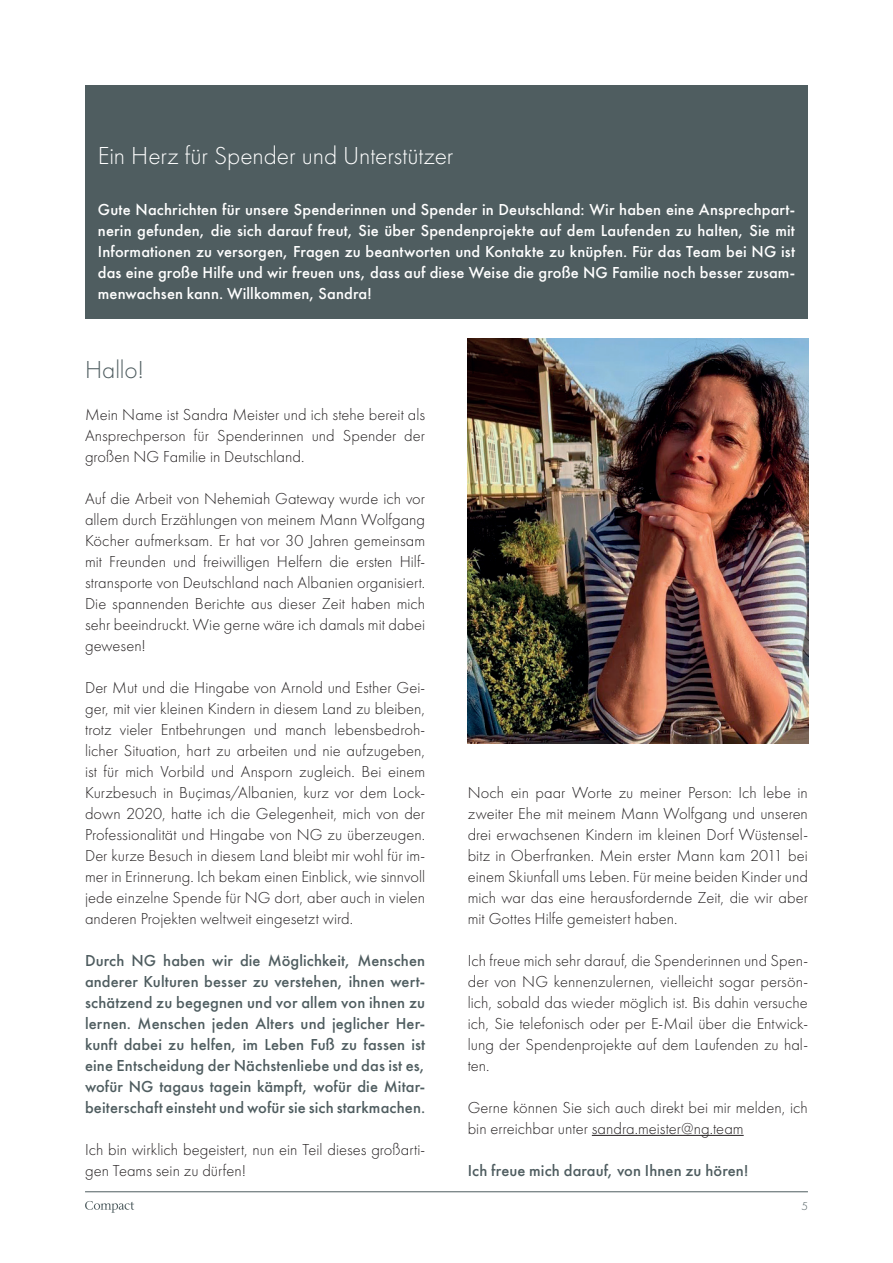
<style>
.page{position:relative;width:893px;height:1263px;background:#fff}
.page>*{position:absolute;margin:0;border:0;box-sizing:border-box;transform-origin:0 0}
.t1{font:300 25.5px "Futura";letter-spacing:-.005em;color:#fff}
.t2{font:300 25.5px "Futura";letter-spacing:-.005em;color:#4f5d60}
.t3{font:300 16.5px/21px "Futura";color:#231f20;text-align:justify}
.t4{font:500 16.5px/21px "Futura";letter-spacing:.005em;color:#4f5d60;text-align:justify}
.t5{font:500 16.5px/21px "Futura";letter-spacing:.005em;color:#fff;text-align:justify}
.t6{font:300 12px "Futura";color:#4f5d60}
</style>
<div class="page">
<hr style="left:85px;top:1191px;width:723px;height:1px;background:#4f5d60">
<svg style="left:85px;top:1201px;width:49px;height:12px"></svg>
<hr style="left:592px;top:1135px;width:152px;height:1px;background:#231f20">
<div style="left:85px;top:85px;width:723px;height:234px;background:#4f5d60"></div>
<img style="left:467px;top:338px;width:341px;height:406px">
<h1 class="t1" style="left:98px;top:141px;width:357px">Ein Herz für Spender und Unterstützer</h1>
<p class="t5" style="left:98px;top:199px;width:699px">Gute Nachrichten für unsere Spenderinnen und Spender in Deutschland: Wir haben eine Ansprechpart&shy;nerin gefunden, die sich darauf freut, Sie über Spendenprojekte auf dem Laufenden zu halten, Sie mit Informationen zu versorgen, Fragen zu beantworten und Kontakte zu knüpfen. Für das Team bei NG ist das eine große Hilfe und wir freuen uns, dass auf diese Weise die große NG Familie noch besser zusam&shy;menwachsen kann. Willkommen, Sandra!</p>
<h1 class="t2" style="left:85px;top:355px;width:61px">Hallo!</h1>
<p class="t3" style="left:85px;top:404px;width:342px">Mein Name ist Sandra Meister und ich stehe bereit als Ansprechperson für Spenderinnen und Spender der großen NG Familie in Deutschland.</p>
<p class="t3" style="left:85px;top:488px;width:342px">Auf die Arbeit von Nehemiah Gateway wurde ich vor allem durch Erzählungen von meinem Mann Wolfgang Köcher aufmerksam. Er hat vor 30 Jahren gemeinsam mit Freunden und freiwilligen Helfern die ersten Hilf&shy;stransporte von Deutschland nach Albanien organisiert.<br>Die spannenden Berichte aus dieser Zeit haben mich sehr beeindruckt. Wie gerne wäre ich damals mit dabei gewesen!</p>
<p class="t3" style="left:85px;top:677px;width:342px">Der Mut und die Hingabe von Arnold und Esther Gei&shy;ger, mit vier kleinen Kindern in diesem Land zu bleiben, trotz vieler Entbehrungen und manch lebensbedroh&shy;licher Situation, hart zu arbeiten und nie aufzugeben, ist für mich Vorbild und Ansporn zugleich. Bei einem Kurzbesuch in Buçimas/Albanien, kurz vor dem Lock&shy;down 2020, hatte ich die Gelegenheit, mich von der Professionalität und Hingabe von NG zu überzeugen.<br>Der kurze Besuch in diesem Land bleibt mir wohl für im&shy;mer in Erinnerung. Ich bekam einen Einblick, wie sinnvoll jede einzelne Spende für NG dort, aber auch in vielen anderen Projekten weltweit eingesetzt wird.</p>
<p class="t4" style="left:85px;top:950px;width:342px">Durch NG haben wir die Möglichkeit, Menschen anderer Kulturen besser zu verstehen, ihnen wert&shy;schätzend zu begegnen und vor allem von ihnen zu lernen. Menschen jeden Alters und jeglicher Her&shy;kunft dabei zu helfen, im Leben Fuß zu fassen ist eine Entscheidung der Nächstenliebe und das ist es, wofür NG tagaus tagein kämpft, wofür die Mitar&shy;beiterschaft einsteht und wofür sie sich starkmachen.</p>
<p class="t3" style="left:85px;top:1139px;width:342px">Ich bin wirklich begeistert, nun ein Teil dieses großarti&shy;gen Teams sein zu dürfen!</p>
<p class="t3" style="left:468px;top:782px;width:342px">Noch ein paar Worte zu meiner Person: Ich lebe in zweiter Ehe mit meinem Mann Wolfgang und unseren drei erwachsenen Kindern im kleinen Dorf Wüstensel&shy;bitz in Oberfranken. Mein erster Mann kam 2011 bei einem Skiunfall ums Leben. Für meine beiden Kinder und mich war das eine herausfordernde Zeit, die wir aber mit Gottes Hilfe gemeistert haben.</p>
<p class="t3" style="left:468px;top:950px;width:342px">Ich freue mich sehr darauf, die Spenderinnen und Spen&shy;der von NG kennenzulernen, vielleicht sogar persön&shy;lich, sobald das wieder möglich ist. Bis dahin versuche ich, Sie telefonisch oder per E-Mail über die Entwick&shy;lung der Spendenprojekte auf dem Laufenden zu hal&shy;ten.</p>
<p class="t3" style="left:468px;top:1097px;width:342px">Gerne können Sie sich auch direkt bei mir melden, ich bin erreichbar unter sandra.meister@ng.team</p>
<p class="t4" style="left:468px;top:1160px;width:282px">Ich freue mich darauf, von Ihnen zu hören!</p>
<p class="t6" style="left:801px;top:1199px;width:8px">5</p>
</div>
